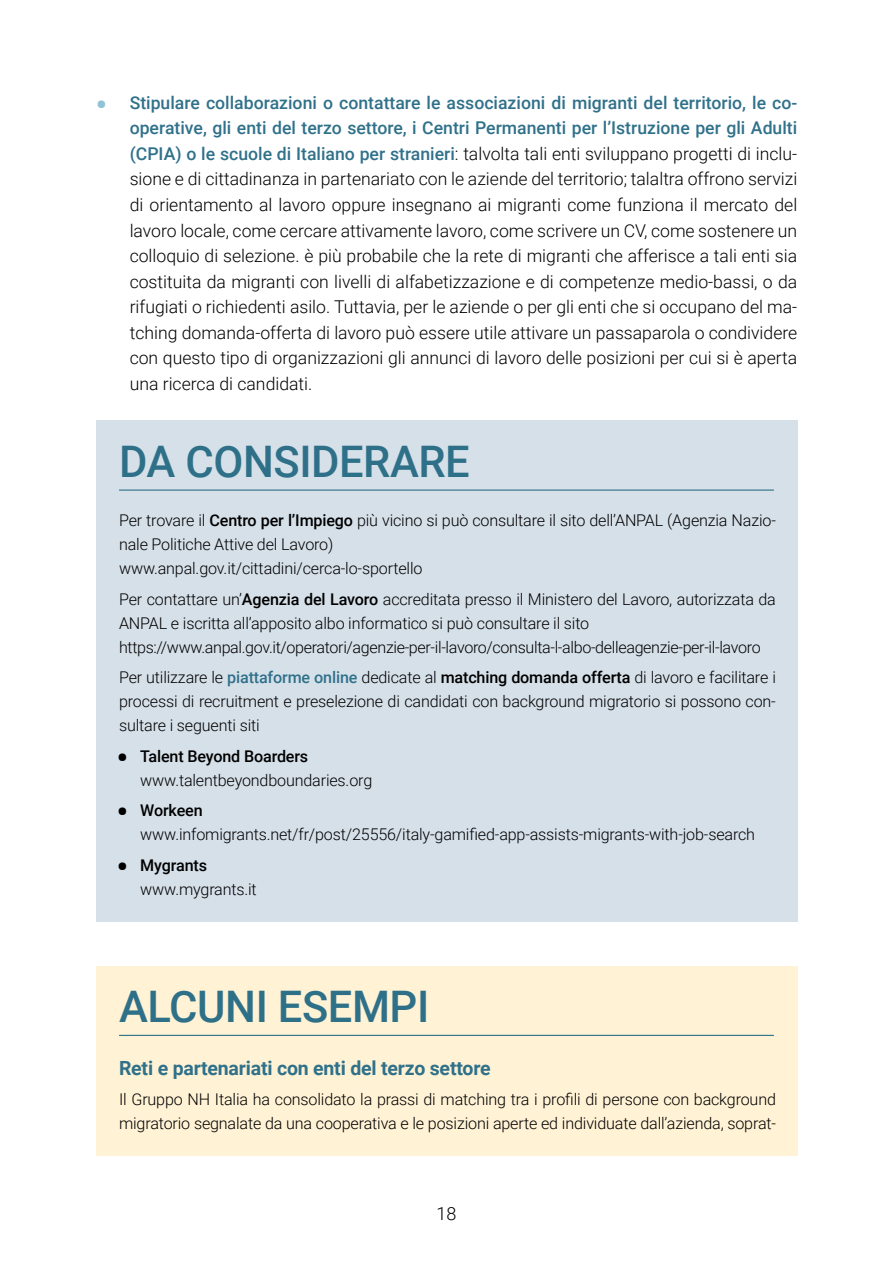
<style>
.page{position:relative;width:893px;height:1263px;background:#fff}
.page>*{position:absolute;margin:0;border:0;box-sizing:border-box;transform-origin:0 0}
.t1{font:500 43.5px "Roboto";letter-spacing:-.01em;color:#2f7089}
.t2{font:700 19.5px "Roboto";letter-spacing:-.01em;color:#30718a}
.t3{font:300 18px "Roboto";color:#000}
.t4{font:300 17.7px/25.5px "Roboto";color:#000;text-align:justify}
.t5{font:300 16.2px/24px "Roboto";letter-spacing:-.01em;color:#000}
.s1{font-weight:900;font-size:30px;color:#91c3d7}
.s2{font-weight:500;color:#30718a}
.s3{font-weight:500}
.s4{font-weight:900;font-size:30px}
</style>
<div class="page">
<div style="left:96px;top:421px;width:701px;height:90px;background:#d6e0e9"></div>
<hr style="left:119px;top:489px;width:655px;height:2px;background:#2f7089">
<div style="left:96px;top:491px;width:701px;height:87px;background:#d6e0e9"></div>
<div style="left:96px;top:569px;width:701px;height:87px;background:#d6e0e9"></div>
<div style="left:96px;top:648px;width:701px;height:111px;background:#d6e0e9"></div>
<div style="left:96px;top:726px;width:701px;height:87px;background:#d6e0e9"></div>
<div style="left:96px;top:781px;width:701px;height:86px;background:#d6e0e9"></div>
<div style="left:96px;top:835px;width:701px;height:87px;background:#d6e0e9"></div>
<div style="left:96px;top:966px;width:701px;height:90px;background:#fff2d5"></div>
<hr style="left:119px;top:1035px;width:655px;height:1px;background:#2f7089">
<div style="left:96px;top:1036px;width:701px;height:67px;background:#fff2d5"></div>
<div style="left:96px;top:1069px;width:701px;height:87px;background:#fff2d5"></div>
<p class="t4" style="left:130px;top:89px;width:669px;text-indent:-34px"><span class="s1">•</span> <span class="s2">Stipulare collaborazioni o contattare le associazioni di migranti del territorio, le co&shy;operative, gli enti del terzo settore, i Centri Permanenti per l’Istruzione per gli Adulti (CPIA) o le scuole di Italiano per stranieri</span>: talvolta tali enti sviluppano progetti di inclu&shy;sione e di cittadinanza in partenariato con le aziende del territorio; talaltra offrono servizi di orientamento al lavoro oppure insegnano ai migranti come funziona il mercato del lavoro locale, come cercare attivamente lavoro, come scrivere un CV, come sostenere un colloquio di selezione. è più probabile che la rete di migranti che afferisce a tali enti sia costituita da migranti con livelli di alfabetizzazione e di competenze medio-bassi, o da rifugiati o richiedenti asilo. Tuttavia, per le aziende o per gli enti che si occupano del ma&shy;tching domanda-offerta di lavoro può essere utile attivare un passaparola o condividere con questo tipo di organizzazioni gli annunci di lavoro delle posizioni per cui si è aperta una ricerca di candidati.</p>
<h1 class="t1" style="left:119px;top:431px;width:352px">DA CONSIDERARE</h1>
<p class="t5" style="left:119px;top:508px;width:658px">Per trovare il <span class="s3">Centro per l’Impiego</span> più vicino si può consultare il sito dell’ANPAL (Agenzia Nazio&shy;nale Politiche Attive del Lavoro)<br>www.anpal.gov.it/cittadini/cerca-lo-sportello</p>
<p class="t5" style="left:119px;top:586px;width:658px">Per contattare un’<span class="s3">Agenzia del Lavoro</span> accreditata presso il Ministero del Lavoro, autorizzata da<br>ANPAL e iscritta all’apposito albo informatico si può consultare il sito https://www.anpal.gov.it/operatori/agenzie-per-il-lavoro/consulta-l-albo-delleagenzie-per-il-lavoro</p>
<p class="t5" style="left:119px;top:665px;width:658px;text-align:justify">Per utilizzare le <span class="s2">piattaforme online</span> dedicate al <span class="s3">matching domanda offerta</span> di lavoro e facilitare i processi di recruitment e preselezione di candidati con background migratorio si possono con&shy;sultare i seguenti siti</p>
<p class="t5" style="left:140px;top:743px;width:233px;text-indent:-23px"><span class="s4">•</span> <span class="s3">Talent Beyond Boarders </span>www.talentbeyondboundaries.org</p>
<p class="t5" style="left:140px;top:798px;width:616px;text-indent:-23px"><span class="s4">•</span> <span class="s3">Workeen </span>www.infomigrants.net/fr/post/25556/italy-gamified-app-assists-migrants-with-job-search</p>
<p class="t5" style="left:140px;top:852px;width:118px;text-indent:-23px"><span class="s4">•</span> <span class="s3">Mygrants </span>www.mygrants.it</p>
<h1 class="t1" style="left:119px;top:976px;width:312px">ALCUNI ESEMPI</h1>
<p class="t2" style="left:119px;top:1054px;width:373px">Reti e partenariati con enti del terzo settore</p>
<p class="t5" style="left:119px;top:1087px;width:659px">Il Gruppo NH Italia ha consolidato la prassi di matching tra i profili di persone con background migratorio segnalate da una cooperativa e le posizioni aperte ed individuate dall’azienda, soprat-</p>
<p class="t3" style="left:436px;top:1201px;width:21px">18</p>
</div>
